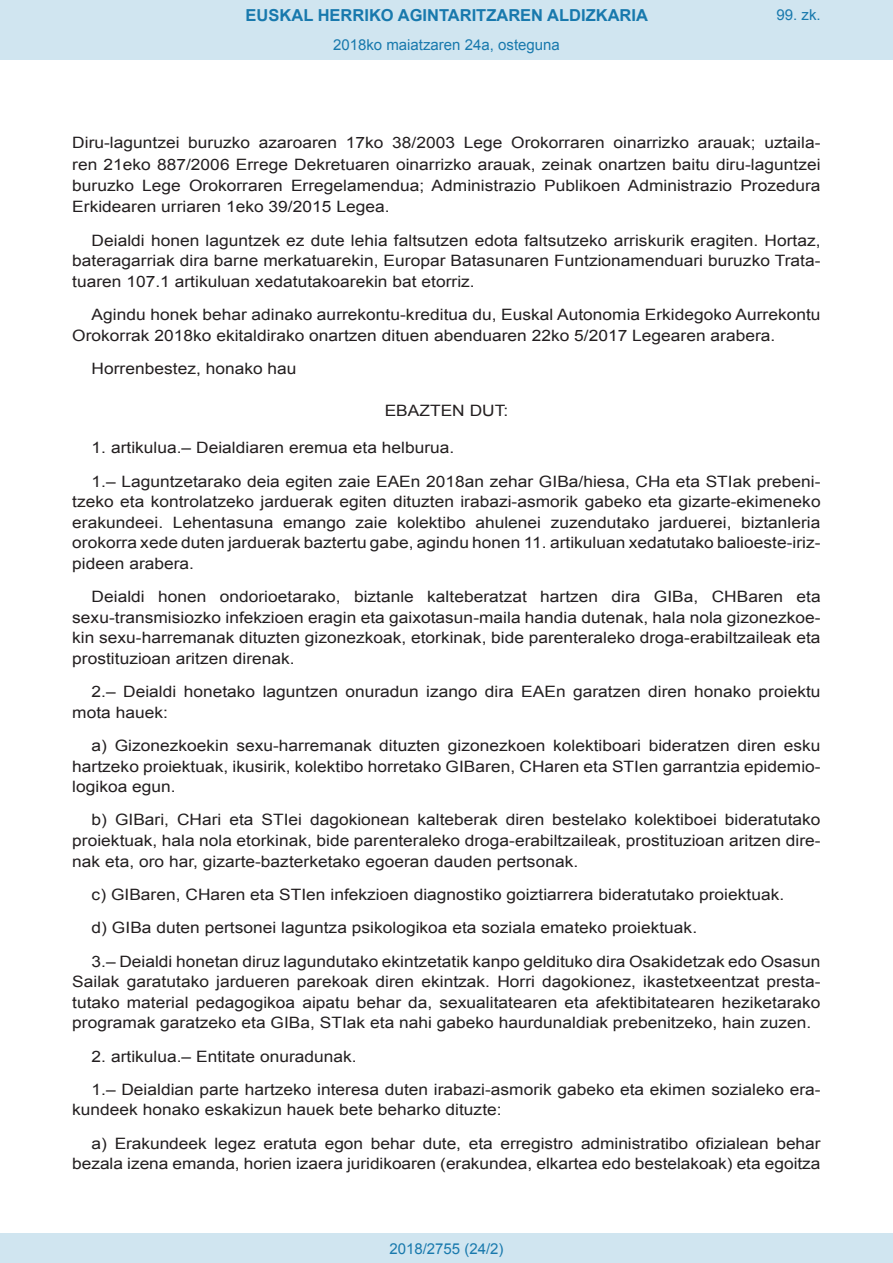
<style>
.page{position:relative;width:893px;height:1263px;background:#fff}
.page>*{position:absolute;margin:0;border:0;box-sizing:border-box;transform-origin:0 0}
.t1{font:700 16.5px "Arial";color:#1879ad}
.BOPVDetalle{font:15.6px/20.5px "Arial";color:#231f20;text-align:justify;scale:1.11 1}
.BOPVClave{font:15.6px "Arial";color:#231f20;scale:1.11 1}
.Paginacion_Centro{font:15px "Arial";color:#1879ad}
</style>
<div class="page">
<div style="left:0;top:0;width:893px;height:60px;background:#d0e5f0"></div>
<div style="left:0;top:1233px;width:893px;height:30px;background:#d0e5f0"></div>
<p class="t1" style="left:246px;top:4px;width:404px">EUSKAL HERRIKO AGINTARITZAREN ALDIZKARIA</p>
<p class="Paginacion_Centro" style="left:333px;top:35px;width:228px">2018ko maiatzaren 24a, osteguna</p>
<p class="Paginacion_Centro" style="left:776px;top:5px;width:46px">99. zk.</p>
<p class="BOPVDetalle" style="left:72px;top:132px;width:676px;line-height:21.5px">Diru-laguntzei buruzko azaroaren 17ko 38/2003 Lege Orokorraren oinarrizko arauak; uztaila&shy;ren 21eko 887/2006 Errege Dekretuaren oinarrizko arauak, zeinak onartzen baitu diru-laguntzei buruzko Lege Orokorraren Erregelamendua; Administrazio Publikoen Administrazio Prozedura Erkidearen urriaren 1eko 39/2015 Legea.</p>
<p class="BOPVDetalle" style="left:72px;top:230px;width:676px;text-indent:19px">Deialdi honen laguntzek ez dute lehia faltsutzen edota faltsutzeko arriskurik eragiten. Hortaz, bateragarriak dira barne merkatuarekin, Europar Batasunaren Funtzionamenduari buruzko Trata&shy;tuaren 107.1 artikuluan xedatutakoarekin bat etorriz.</p>
<p class="BOPVDetalle" style="left:72px;top:305px;width:676px;text-indent:19px">Agindu honek behar adinako aurrekontu-kreditua du, Euskal Autonomia Erkidegoko Aurrekontu<br>Orokorrak 2018ko ekitaldirako onartzen dituen abenduaren 22ko 5/2017 Legearen arabera.</p>
<p class="BOPVDetalle" style="left:92px;top:358px;width:186px">Horrenbestez, honako hau</p>
<p class="BOPVClave" style="left:385px;top:400px;width:113px">EBAZTEN DUT:</p>
<p class="BOPVDetalle" style="left:92px;top:438px;width:328px">1. artikulua.– Deialdiaren eremua eta helburua.</p>
<p class="BOPVDetalle" style="left:72px;top:471px;width:676px;text-indent:19px">1.– Laguntzetarako deia egiten zaie EAEn 2018an zehar GIBa/hiesa, CHa eta STIak prebeni&shy;tzeko eta kontrolatzeko jarduerak egiten dituzten irabazi-asmorik gabeko eta gizarte-ekimeneko erakundeei. Lehentasuna emango zaie kolektibo ahulenei zuzendutako jarduerei, biztanleria orokorra xede duten jarduerak baztertu gabe, agindu honen 11. artikuluan xedatutako balioeste-iriz&shy;pideen arabera.</p>
<p class="BOPVDetalle" style="left:72px;top:587px;width:676px;text-indent:19px">Deialdi honen ondorioetarako, biztanle kalteberatzat hartzen dira GIBa, CHBaren eta sexu-transmisiozko infekzioen eragin eta gaixotasun-maila handia dutenak, hala nola gizonezkoe&shy;kin sexu-harremanak dituzten gizonezkoak, etorkinak, bide parenteraleko droga-erabiltzaileak eta prostituzioan aritzen direnak.</p>
<p class="BOPVDetalle" style="left:72px;top:682px;width:676px;text-indent:19px">2.– Deialdi honetako laguntzen onuradun izango dira EAEn garatzen diren honako proiektu mota hauek:</p>
<p class="BOPVDetalle" style="left:72px;top:735px;width:676px;text-indent:19px">a) Gizonezkoekin sexu-harremanak dituzten gizonezkoen kolektiboari bideratzen diren esku hartzeko proiektuak, ikusirik, kolektibo horretako GIBaren, CHaren eta STIen garrantzia epidemio&shy;logikoa egun.</p>
<p class="BOPVDetalle" style="left:72px;top:810px;width:676px;text-indent:19px">b) GIBari, CHari eta STIei dagokionean kalteberak diren bestelako kolektiboei bideratutako proiektuak, hala nola etorkinak, bide parenteraleko droga-erabiltzaileak, prostituzioan aritzen dire&shy;nak eta, oro har, gizarte-bazterketako egoeran dauden pertsonak.</p>
<p class="BOPVDetalle" style="left:92px;top:884px;width:625px">c) GIBaren, CHaren eta STIen infekzioen diagnostiko goiztiarrera bideratutako proiektuak.</p>
<p class="BOPVDetalle" style="left:92px;top:918px;width:547px">d) GIBa duten pertsonei laguntza psikologikoa eta soziala emateko proiektuak.</p>
<p class="BOPVDetalle" style="left:72px;top:951px;width:676px;text-indent:19px">3.– Deialdi honetan diruz lagundutako ekintzetatik kanpo geldituko dira Osakidetzak edo Osasun Sailak garatutako jardueren parekoak diren ekintzak. Horri dagokionez, ikastetxeentzat presta&shy;tutako material pedagogikoa aipatu behar da, sexualitatearen eta afektibitatearen heziketarako programak garatzeko eta GIBa, STIak eta nahi gabeko haurdunaldiak prebenitzeko, hain zuzen.</p>
<p class="BOPVDetalle" style="left:92px;top:1046px;width:240px">2. artikulua.– Entitate onuradunak.</p>
<p class="BOPVDetalle" style="left:72px;top:1079px;width:676px;text-indent:19px">1.– Deialdian parte hartzeko interesa duten irabazi-asmorik gabeko eta ekimen sozialeko era&shy;kundeek honako eskakizun hauek bete beharko dituzte:</p>
<p class="BOPVDetalle" style="left:72px;top:1133px;width:676px;text-align:right">a) Erakundeek legez eratuta egon behar dute, eta erregistro administratibo ofizialean behar bezala izena emanda, horien izaera juridikoaren (erakundea, elkartea edo bestelakoak) eta egoitza</p>
<p class="Paginacion_Centro" style="left:389px;top:1238px;width:116px">2018/2755 (24/2)</p>
</div>
